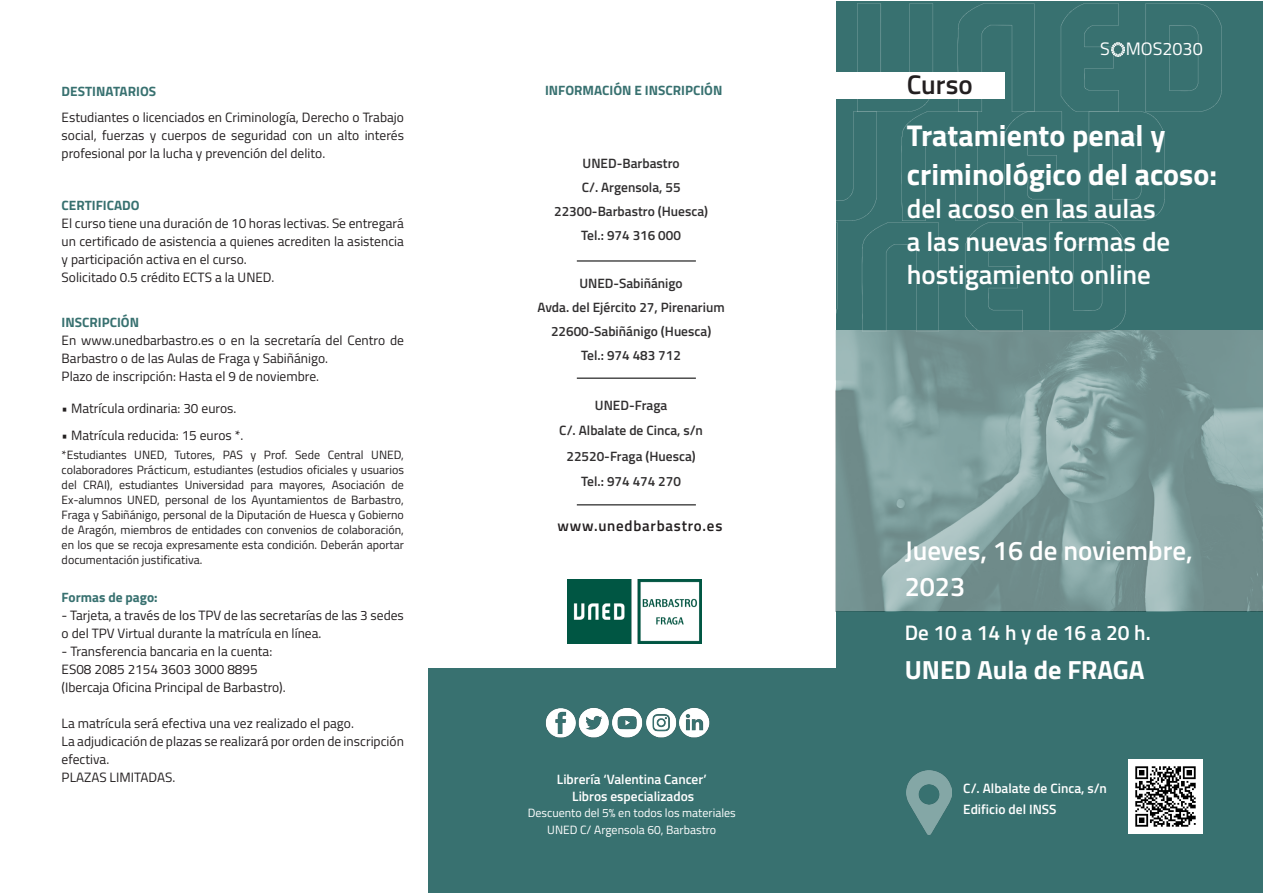
<style>
.page{position:relative;width:1263px;height:893px;background:#fff}
.page>*{position:absolute;margin:0;border:0;box-sizing:border-box;transform-origin:0 0}
.t1{font:700 30px/39px "Titillium Web";color:#fff}
.t2{font:600 27px/33px "Titillium Web";color:#fff}
.t3{font:600 27px "Titillium Web";color:#231f20}
.t4{font:700 26.25px "Titillium Web";color:#fff}
.t5{font:600 21px "Titillium Web";color:#fff}
.t6{font:18px "Titillium Web";color:#fff}
.t7{font:600 15px "Titillium Web";letter-spacing:.05em;color:#231f20}
.t8{font:13.5px/18px "Titillium Web";color:#231f20}
.t9{font:600 13.5px "Titillium Web";color:#312f30}
.t10{font:600 13.5px "Titillium Web";color:#fff}
.t11{font:700 13.5px "Titillium Web";color:#387170}
.t12{font:12px/15px "Titillium Web";color:#231f20;text-align:justify}
.t13{font:12px "Titillium Web";color:#fff}
</style>
<div class="page">
<div style="left:428px;top:669px;width:408px;height:224px;background:#387170"></div>
<img style="left:545px;top:708px;width:165px;height:30px">
<div style="left:836px;top:1px;width:426px;height:891px;background:#387170"></div>
<img style="left:858px;top:3px;width:363px;height:109px">
<img style="left:1111px;top:43px;width:14px;height:13px">
<img style="left:836px;top:112px;width:329px;height:108px">
<img style="left:836px;top:223px;width:289px;height:108px">
<img style="left:1129px;top:760px;width:73px;height:73px">
<img style="left:568px;top:580px;width:133px;height:64px">
<hr style="left:577px;top:504px;width:119px;height:1px;background:#000">
<hr style="left:577px;top:378px;width:119px;height:1px;background:#000">
<hr style="left:577px;top:260px;width:119px;height:1px;background:#000">
<div style="left:835px;top:72px;width:169px;height:27px;background:#fff"></div>
<img style="left:907px;top:770px;width:44px;height:64px">
<img style="left:836px;top:331px;width:427px;height:280px">
<p class="t11" style="left:62px;top:81px;width:96px">DESTINATARIOS</p>
<p class="t8" style="left:62px;top:108px;width:344px;text-align:justify">Estudiantes o licenciados en Criminología, Derecho o Trabajo social, fuerzas y cuerpos de seguridad con un alto interés profesional por la lucha y prevención del delito.</p>
<p class="t11" style="left:62px;top:195px;width:80px">CERTIFICADO</p>
<p class="t8" style="left:62px;top:214px;width:344px;text-align:justify">El curso tiene una duración de 10 horas lectivas. Se entregará un certificado de asistencia a quienes acrediten la asistencia y participación activa en el curso.</p>
<p class="t8" style="left:62px;top:268px;width:214px">Solicitado 0.5 crédito ECTS a la UNED.</p>
<p class="t11" style="left:62px;top:312px;width:79px">INSCRIPCIÓN</p>
<p class="t8" style="left:62px;top:331px;width:344px">En www.unedbarbastro.es o en la secretaría del Centro de<br>Barbastro o de las Aulas de Fraga y Sabiñánigo.</p>
<p class="t8" style="left:62px;top:367px;width:259px">Plazo de inscripción: Hasta el 9 de noviembre.</p>
<p class="t8" style="left:62px;top:399px;width:176px">• Matrícula ordinaria: 30 euros.</p>
<p class="t8" style="left:62px;top:425px;width:183px">• Matrícula reducida: 15 euros *.</p>
<p class="t12" style="left:62px;top:447px;width:344px">*Estudiantes UNED, Tutores, PAS y Prof. Sede Central UNED, colaboradores Prácticum, estudiantes (estudios oficiales y usuarios del CRAI), estudiantes Universidad para mayores, Asociación de Ex-alumnos UNED, personal de los Ayuntamientos de Barbastro, Fraga y Sabiñánigo, personal de la Diputación de Huesca y Gobierno de Aragón, miembros de entidades con convenios de colaboración, en los que se recoja expresamente esta condición. Deberán aportar documentación justificativa.</p>
<p class="t11" style="left:62px;top:586px;width:98px">Formas de pago:</p>
<p class="t8" style="left:62px;top:605px;width:344px">- Tarjeta, a través de los TPV de las secretarías de las 3 sedes o del TPV Virtual durante la matrícula en línea.</p>
<p class="t8" style="left:62px;top:641px;width:212px">- Transferencia bancaria en la cuenta:</p>
<p class="t8" style="left:62px;top:659px;width:197px">ES08 2085 2154 3603 3000 8895</p>
<p class="t8" style="left:62px;top:677px;width:225px">(Ibercaja Oficina Principal de Barbastro).</p>
<p class="t8" style="left:62px;top:713px;width:294px">La matrícula será efectiva una vez realizado el pago.</p>
<p class="t8" style="left:62px;top:731px;width:344px">La adjudicación de plazas se realizará por orden de inscripción efectiva.</p>
<p class="t8" style="left:62px;top:767px;width:115px">PLAZAS LIMITADAS.</p>
<p class="t11" style="left:545px;top:80px;width:179px">INFORMACIÓN E INSCRIPCIÓN</p>
<p class="t9" style="left:583px;top:153px;width:99px">UNED-Barbastro</p>
<p class="t9" style="left:582px;top:177px;width:100px">C/. Argensola, 55</p>
<p class="t9" style="left:554px;top:201px;width:155px">22300-Barbastro (Huesca)</p>
<p class="t9" style="left:581px;top:225px;width:101px">Tel.: 974 316 000</p>
<p class="t9" style="left:579px;top:273px;width:105px">UNED-Sabiñánigo</p>
<p class="t9" style="left:537px;top:297px;width:189px">Avda. del Ejército 27, Pirenarium</p>
<p class="t9" style="left:551px;top:321px;width:162px">22600-Sabiñánigo (Huesca)</p>
<p class="t9" style="left:581px;top:345px;width:101px">Tel.: 974 483 712</p>
<p class="t9" style="left:595px;top:395px;width:74px">UNED-Fraga</p>
<p class="t9" style="left:559px;top:420px;width:145px">C/. Albalate de Cinca, s/n</p>
<p class="t9" style="left:566px;top:446px;width:131px">22520-Fraga (Huesca)</p>
<p class="t9" style="left:581px;top:471px;width:101px">Tel.: 974 474 270</p>
<p class="t7" style="left:558px;top:515px;width:166px">www.unedbarbastro.es</p>
<p class="t10" style="left:557px;top:769px;width:151px">Librería ‘Valentina Cancer’</p>
<p class="t10" style="left:572px;top:786px;width:123px">Libros especializados</p>
<p class="t13" style="left:528px;top:804px;width:209px">Descuento del 5% en todos los materiales</p>
<p class="t13" style="left:547px;top:820px;width:170px">UNED C/ Argensola 60, Barbastro</p>
<p class="t6" style="left:1100px;top:36px;width:104px">S MOS2030</p>
<p class="t3" style="left:907px;top:65px;width:67px">Curso</p>
<p class="t1" style="left:907px;top:115px;width:312px">Tratamiento penal y criminológico del acoso:</p>
<p class="t2" style="left:907px;top:191px;width:265px">del acoso en las aulas a las nuevas formas de hostigamiento online</p>
<p class="t2" style="left:905px;top:531px;width:290px;line-height:36px">Jueves, 16 de noviembre,<br>2023</p>
<p class="t5" style="left:905px;top:617px;width:247px">De 10 a 14 h y de 16 a 20 h.</p>
<p class="t4" style="left:905px;top:650px;width:241px">UNED Aula de FRAGA</p>
<p class="t10" style="left:963px;top:778px;width:145px">C/. Albalate de Cinca, s/n</p>
<p class="t10" style="left:963px;top:799px;width:95px">Edificio del INSS</p>
</div>
